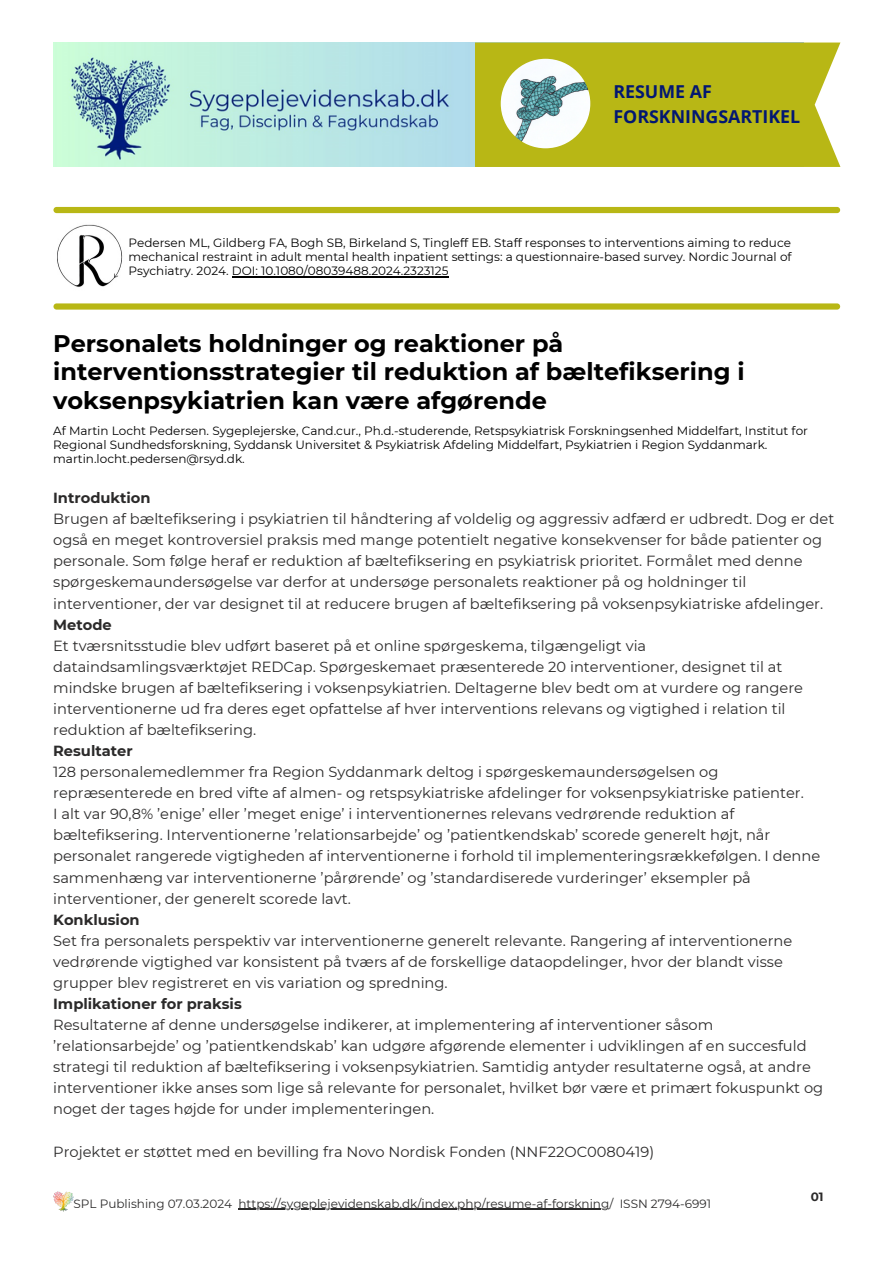
<style>
.page{position:relative;width:894px;height:1264px;background:#fff}
.page>*{position:absolute;margin:0;border:0;box-sizing:border-box;transform-origin:0 0}
.t1{font:700 24px/28.2px "Montserrat";color:#000}
.t2{font:700 17.85px/24.8px "Open Sans";color:#021772}
.t3{font:14.7px/21px "Montserrat";color:#2b2a2a}
.t4{font:12px/14px "Montserrat";color:#000}
.t5{font:12px "Montserrat";color:#2b2a2a}
.t6{font:700 12px "Montserrat";color:#2b2a2a}
.s1{font-weight:700}
</style>
<div class="page">
<svg style="left:53px;top:303px;width:786px;height:6px;background:#bdbc26"></svg>
<div style="left:53px;top:207px;width:786px;height:6px;background:#b8b715"></div>
<img style="left:57px;top:224px;width:66px;height:63px">
<img style="left:53px;top:43px;width:421px;height:124px">
<div style="left:474px;top:43px;width:366px;height:124px;background:#b8b715"></div>
<img style="left:500px;top:59px;width:90px;height:89px;border-radius:50%">
<hr style="left:232px;top:276px;width:216px;height:1px;background:#000">
<hr style="left:238px;top:1208px;width:371px;height:1px;background:#2b2a2a">
<img style="left:53px;top:1191px;width:20px;height:20px">
<h3 class="t2" style="left:613px;top:79px;width:188px">RESUME AF<br>FORSKNINGSARTIKEL</h3>
<p class="t4" style="left:128px;top:236px;width:664px;text-align:justify">Pedersen ML, Gildberg FA, Bogh SB, Birkeland S, Tingleff EB. Staff responses to interventions aiming to reduce mechanical restraint in adult mental health inpatient settings: a questionnaire-based survey. Nordic Journal of Psychiatry. 2024. DOI: 10.1080/08039488.2024.2323125</p>
<p class="t1" style="left:53px;top:329px;width:692px">Personalets holdninger og reaktioner på interventionsstrategier til reduktion af bæltefiksering i voksenpsykiatrien kan være afgørende</p>
<p class="t4" style="left:53px;top:423px;width:756px">Af Martin Locht Pedersen. Sygeplejerske, Cand.cur., Ph.d.-studerende, Retspsykiatrisk Forskningsenhed Middelfart, Institut for<br>Regional Sundhedsforskning, Syddansk Universitet &amp; Psykiatrisk Afdeling Middelfart, Psykiatrien i Region Syddanmark. martin.locht.pedersen@rsyd.dk.</p>
<p class="t3" style="left:53px;top:487px;width:782px"><span class="s1">Introduktion<br></span>Brugen af bæltefiksering i psykiatrien til håndtering af voldelig og aggressiv adfærd er udbredt. Dog er det også en meget kontroversiel praksis med mange potentielt negative konsekvenser for både patienter og personale. Som følge heraf er reduktion af bæltefiksering en psykiatrisk prioritet. Formålet med denne spørgeskemaundersøgelse var derfor at undersøge personalets reaktioner på og holdninger til interventioner, der var designet til at reducere brugen af bæltefiksering på voksenpsykiatriske afdelinger.<br><span class="s1">Metode<br></span>Et tværsnitsstudie blev udført baseret på et online spørgeskema, tilgængeligt via dataindsamlingsværktøjet REDCap. Spørgeskemaet præsenterede 20 interventioner, designet til at mindske brugen af bæltefiksering i voksenpsykiatrien. Deltagerne blev bedt om at vurdere og rangere interventionerne ud fra deres eget opfattelse af hver interventions relevans og vigtighed i relation til reduktion af bæltefiksering.<br><span class="s1">Resultater<br></span>128 personalemedlemmer fra Region Syddanmark deltog i spørgeskemaundersøgelsen og repræsenterede en bred vifte af almen- og retspsykiatriske afdelinger for voksenpsykiatriske patienter.<br>I alt var 90,8% ’enige’ eller ’meget enige’ i interventionernes relevans vedrørende reduktion af bæltefiksering. Interventionerne ’relationsarbejde’ og ’patientkendskab’ scorede generelt højt, når personalet rangerede vigtigheden af interventionerne i forhold til implementeringsrækkefølgen. I denne sammenhæng var interventionerne ’pårørende’ og ’standardiserede vurderinger’ eksempler på interventioner, der generelt scorede lavt.<br><span class="s1">Konklusion<br></span>Set fra personalets perspektiv var interventionerne generelt relevante. Rangering af interventionerne vedrørende vigtighed var konsistent på tværs af de forskellige dataopdelinger, hvor der blandt visse grupper blev registreret en vis variation og spredning.<br><span class="s1">Implikationer for praksis<br></span>Resultaterne af denne undersøgelse indikerer, at implementering af interventioner såsom ’relationsarbejde’ og ’patientkendskab’ kan udgøre afgørende elementer i udviklingen af en succesfuld strategi til reduktion af bæltefiksering i voksenpsykiatrien. Samtidig antyder resultaterne også, at andre interventioner ikke anses som lige så relevante for personalet, hvilket bør være et primært fokuspunkt og noget der tages højde for under implementeringen.</p>
<p class="t3" style="left:53px;top:1140px;width:602px">Projektet er støttet med en bevilling fra Novo Nordisk Fonden (NNF22OC0080419)</p>
<h2 class="t6" style="left:810px;top:1189px;width:14px">01</h2>
<p class="t5" style="left:73px;top:1196px;width:160px">SPL Publishing 07.03.2024</p>
<p class="t5" style="left:238px;top:1196px;width:474px">https://sygeplejevidenskab.dk/index.php/resume-af-forskning/ ISSN 2794-6991</p>
</div>
